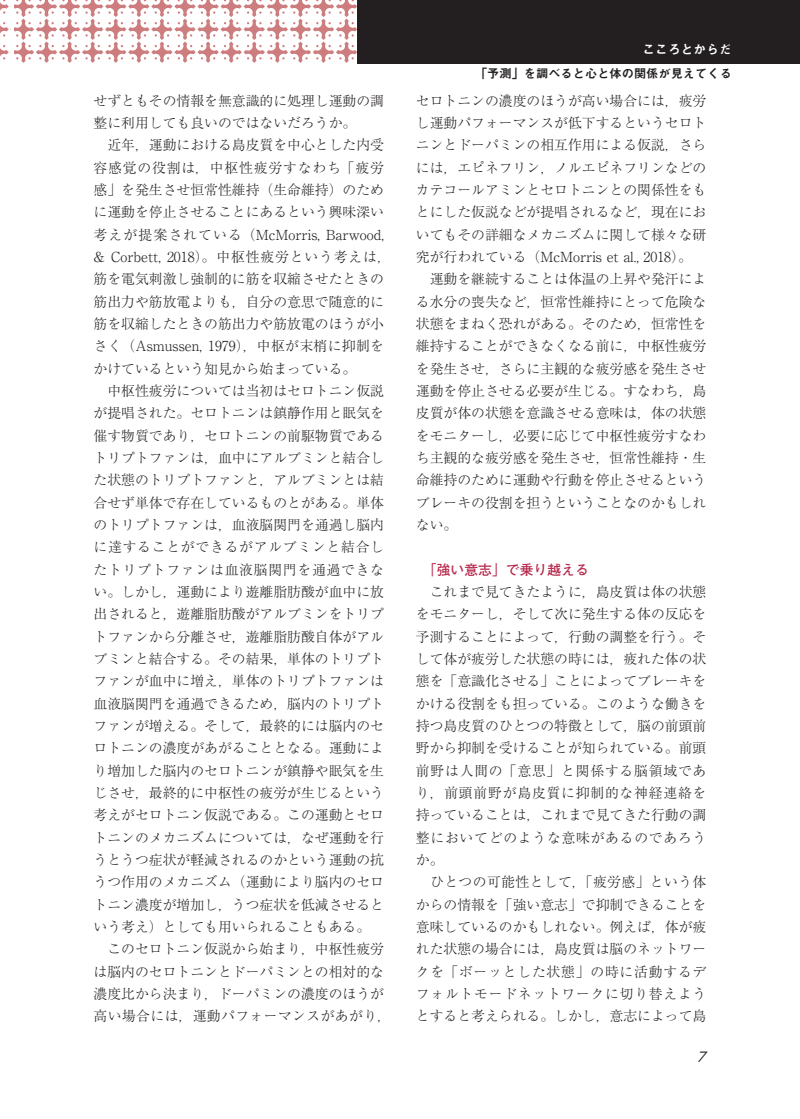
<style>
.page{position:relative;width:800px;height:1119px;background:#fff}
.page>*{position:absolute;margin:0;border:0;box-sizing:border-box;transform-origin:0 0}
.t1{font:300 13.8px/22.4px "Ryumin Pr 6 N";color:#231f20}
.t2{font:700 13.8px "Futo Go B101 Pr 6 N";color:#b6274b}
.t3{font:italic 13.8px "Futura Std";color:#231f20}
.t4{font:12.75px "Midashi Go Pro MB31";color:#fff}
.t5{font:12.15px "Midashi Go Pro MB31";color:#231f20}
</style>
<div class="page">
<svg style="left:0;top:0;width:357px;height:63px"></svg>
<div style="left:357px;top:0;width:442px;height:64px;background:#231f20"></div>
<p class="t4" style="left:642px;top:39px;width:91px">こころとからだ</p>
<p class="t5" style="left:475px;top:64px;width:258px">「予測」を調べると心と体の関係が見えてくる</p>
<p class="t1" style="left:94px;top:89px;width:299px">せずともその情報を無意識的に処理し運動の調整に利用しても良いのではないだろうか。<br>　近年，運動における島皮質を中心とした内受容感覚の役割は，中枢性疲労すなわち「疲労感」を発生させ恒常性維持（生命維持）のために運動を停止させることにあるという興味深い考えが提案されている（McMorris, Barwood, &amp; Corbett, 2018）。中枢性疲労という考えは，筋を電気刺激し強制的に筋を収縮させたときの筋出力や筋放電よりも，自分の意思で随意的に筋を収縮したときの筋出力や筋放電のほうが小さく（Asmussen, 1979），中枢が末梢に抑制をかけているという知見から始まっている。<br>　中枢性疲労については当初はセロトニン仮説が提唱された。セロトニンは鎮静作用と眠気を催す物質であり，セロトニンの前駆物質であるトリプトファンは，血中にアルブミンと結合した状態のトリプトファンと，アルブミンとは結合せず単体で存在しているものとがある。単体のトリプトファンは，血液脳関門を通過し脳内に達することができるがアルブミンと結合したトリプトファンは血液脳関門を通過できない。しかし，運動により遊離脂肪酸が血中に放出されると，遊離脂肪酸がアルブミンをトリプトファンから分離させ，遊離脂肪酸自体がアルブミンと結合する。その結果，単体のトリプトファンが血中に増え，単体のトリプトファンは血液脳関門を通過できるため，脳内のトリプトファンが増える。そして，最終的には脳内のセロトニンの濃度があがることとなる。運動により増加した脳内のセロトニンが鎮静や眠気を生じさせ，最終的に中枢性の疲労が生じるという考えがセロトニン仮説である。この運動とセロトニンのメカニズムについては，なぜ運動を行うとうつ症状が軽減されるのかという運動の抗うつ作用のメカニズム（運動により脳内のセロトニン濃度が増加し，うつ症状を低減させるという考え）としても用いられることもある。<br>　このセロトニン仮説から始まり，中枢性疲労は脳内のセロトニンとドーパミンとの相対的な濃度比から決まり，ドーパミンの濃度のほうが高い場合には，運動パフォーマンスがあがり，</p>
<p class="t1" style="left:416px;top:88px;width:292px">セロトニンの濃度のほうが高い場合には，疲労し運動パフォーマンスが低下するというセロトニンとドーパミンの相互作用による仮説，さらには，エピネフリン，ノルエピネフリンなどのカテコールアミンとセロトニンとの関係性をもとにした仮説などが提唱されるなど，現在においてもその詳細なメカニズムに関して様々な研究が行われている（McMorris et al., 2018）。　運動を継続することは体温の上昇や発汗による水分の喪失など，恒常性維持にとって危険な状態をまねく恐れがある。そのため，恒常性を維持することができなくなる前に，中枢性疲労を発生させ，さらに主観的な疲労感を発生させ運動を停止させる必要が生じる。すなわち，島皮質が体の状態を意識させる意味は，体の状態をモニターし，必要に応じて中枢性疲労すなわち主観的な疲労感を発生させ，恒常性維持・生命維持のために運動や行動を停止させるというブレーキの役割を担うということなのかもしれない。</p>
<p class="t2" style="left:423px;top:558px;width:167px">「強い意志」で乗り越える</p>
<p class="t1" style="left:416px;top:579px;width:292px">　これまで見てきたように，島皮質は体の状態をモニターし，そして次に発生する体の反応を予測することによって，行動の調整を行う。そして体が疲労した状態の時には，疲れた体の状態を「意識化させる」ことによってブレーキをかける役割をも担っている。このような働きを持つ島皮質のひとつの特徴として，脳の前頭前野から抑制を受けることが知られている。前頭前野は人間の「意思」と関係する脳領域であり，前頭前野が島皮質に抑制的な神経連絡を持っていることは，これまで見てきた行動の調整においてどのような意味があるのであろうか。<br>　ひとつの可能性として，「疲労感」という体からの情報を「強い意志」で抑制できることを意味しているのかもしれない。例えば，体が疲れた状態の場合には，島皮質は脳のネットワークを「ボーッとした状態」の時に活動するデフォルトモードネットワークに切り替えようとすると考えられる。しかし，意志によって島</p>
<p class="t3" style="left:697px;top:1048px;width:10px">7</p>
</div>
